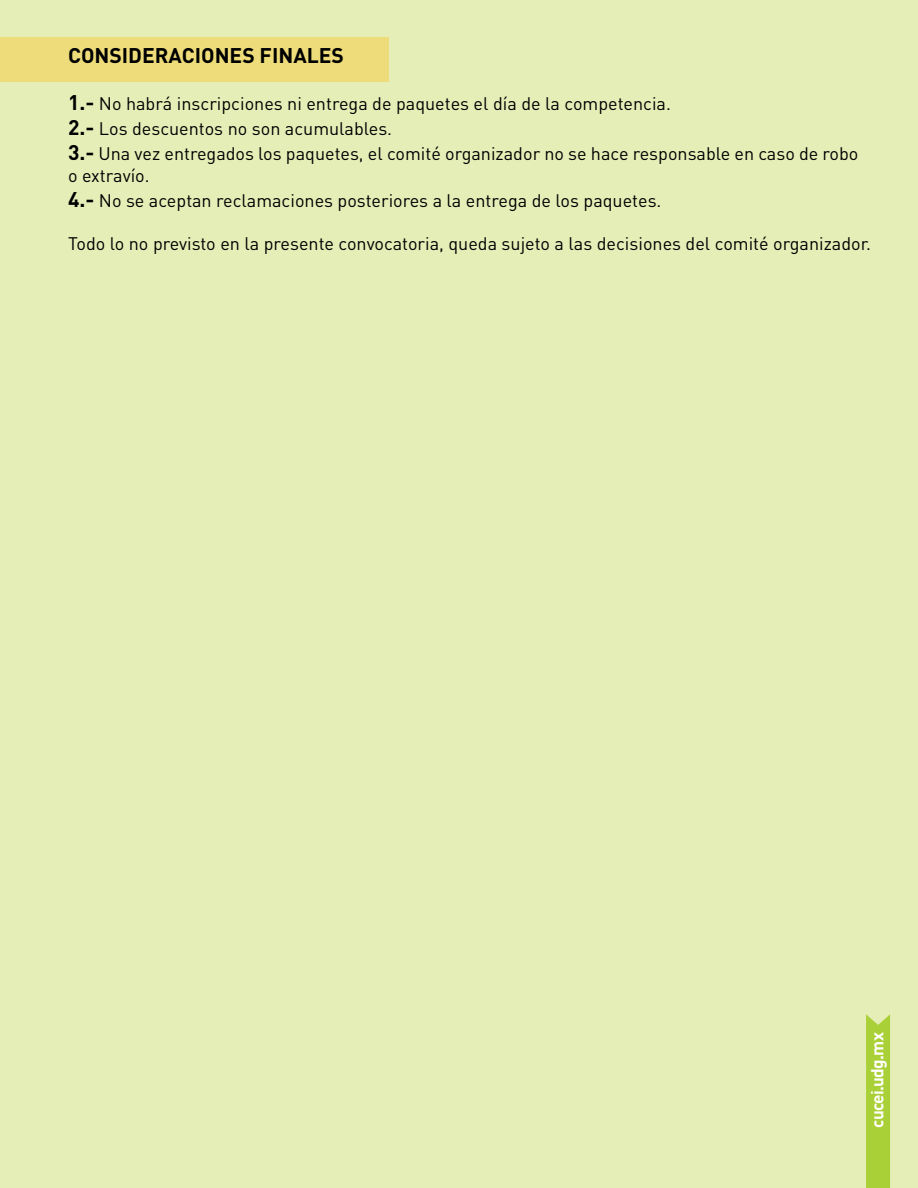
<style>
.page{position:relative;width:918px;height:1188px;background:#e6eeb7}
.page>*{position:absolute;margin:0;border:0;box-sizing:border-box;transform-origin:0 0}
.t1{font:700 21px "DIN";color:#000}
.t2{font:18px/25.2px "DIN";color:#000}
.t3{font:700 17.25px "DIN";letter-spacing:-.04em;color:#fff}
.s1{font-weight:700;font-size:21px}
</style>
<div class="page">
<div style="left:0;top:37px;width:389px;height:44px;background:#eddc79"></div>
<svg style="left:866px;top:1014px;width:24px;height:174px"></svg>
<p class="t1" style="left:68px;top:41px;width:277px">CONSIDERACIONES FINALES</p>
<p class="t2" style="left:68px;top:90px;width:792px"><span class="s1">1.-</span> No habrá inscripciones ni entrega de paquetes el día de la competencia.<br><span class="s1">2.-</span> Los descuentos no son acumulables.<br><span class="s1">3.-</span> Una vez entregados los paquetes, el comité organizador no se hace responsable en caso de robo</p>
<p class="t2" style="left:68px;top:162px;width:595px">o extravío.<br><span class="s1">4.-</span> No se aceptan reclamaciones posteriores a la entrega de los paquetes.</p>
<p class="t2" style="left:68px;top:231px;width:805px">Todo lo no previsto en la presente convocatoria, queda sujeto a las decisiones del comité organizador.</p>
<p class="t3" style="left:866px;top:1128px;width:97px;rotate:-90deg">cucei.udg.mx</p>
</div>
